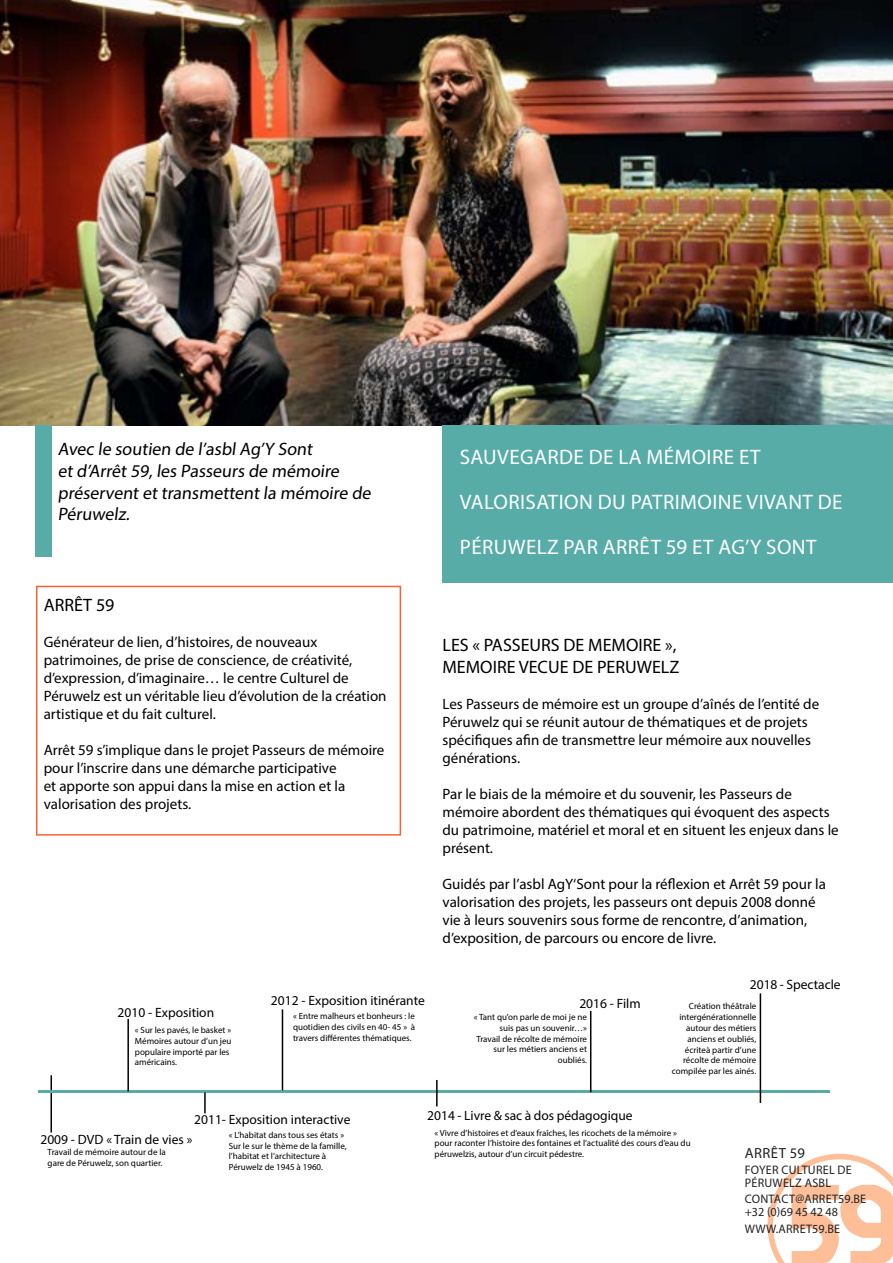
<style>
.page{position:relative;width:893px;height:1263px;background:#fff}
.page>*{position:absolute;margin:0;border:0;box-sizing:border-box;transform-origin:0 0}
.t1{font:21px/45px "Myriad Pro";letter-spacing:.02em;color:#fff}
.t2{font:18px/21.6px "Myriad Pro";letter-spacing:-.15em;color:#000}
.t3{font:18px "Myriad Pro";letter-spacing:-.01em;color:#000}
.t4{font:15px/18px "Myriad Pro";color:#000}
.t5{font:14.7px "Myriad Pro";letter-spacing:.03em;color:#222223}
.t6{font:13.5px "Myriad Pro";color:#000}
.t7{font:12.3px/12.3px "Myriad Pro";letter-spacing:.02em;color:#222223}
.t8{font:9px/10.8px "Myriad Pro";color:#000}
</style>
<div class="page">
<img style="left:0;top:0;width:893px;height:425px">
<div style="left:35px;top:425px;width:17px;height:132px;background:#57aca8"></div>
<div style="left:442px;top:425px;width:451px;height:158px;background:#57aca8"></div>
<svg style="left:767px;top:1154px;width:126px;height:109px"></svg>
<hr style="left:51px;top:1075px;width:1px;height:57px;background:#000">
<hr style="left:39px;top:1090px;width:791px;height:3px;background:#57aca8">
<hr style="left:127px;top:1019px;width:2px;height:72px;background:#000">
<hr style="left:204px;top:1092px;width:2px;height:21px;background:#000">
<hr style="left:590px;top:1011px;width:1px;height:81px;background:#000">
<hr style="left:436px;top:1080px;width:2px;height:26px;background:#000">
<hr style="left:282px;top:1009px;width:1px;height:81px;background:#000">
<div style="left:36px;top:586px;width:365px;height:250px;border:2px solid #fd6131"></div>
<hr style="left:760px;top:993px;width:1px;height:110px;background:#000">
<p class="t2" style="left:58px;top:438px;width:317px">Avec le soutien de l’asbl Ag’Y Sont<br>et d’Arrêt 59, les Passeurs de mémoire préservent et transmettent la mémoire de<br>Péruwelz.</p>
<p class="t3" style="left:44px;top:594px;width:11px">ARRÊT</p>
<p class="t3" style="left:96px;top:594px;width:20px">59</p>
<p class="t4" style="left:44px;top:633px;width:344px">Générateur de lien, d’histoires, de nouveaux patrimoines, de prise de conscience, de créativité, d’expression, d’imaginaire… le centre Culturel de Péruwelz est un véritable lieu d’évolution de la création artistique et du fait culturel.</p>
<p class="t4" style="left:44px;top:741px;width:342px">Arrêt 59 s’implique dans le projet Passeurs de mémoire pour l’inscrire dans une démarche participative<br>et apporte son appui dans la mise en action et la valorisation des projets.</p>
<p class="t6" style="left:118px;top:1005px;width:98px">2010 - Exposition</p>
<p class="t8" style="left:135px;top:1024px;width:98px">« Sur les pavés, le basket »<br>Mémoires autour d’un jeu populaire importé par les américains.</p>
<p class="t6" style="left:271px;top:992px;width:155px">2012 - Exposition itinérante</p>
<p class="t8" style="left:293px;top:1011px;width:124px;text-align:justify">« Entre malheurs et bonheurs : le quotidien des civils en 40- 45 » à travers différentes thématiques.</p>
<h1 class="t1" style="left:460px;top:434px;width:384px">Sauvegarde de la mémoire et valorisation du patrimoine vivant de<br>Péruwelz par Arrêt 59 ET AG’Y SONT</h1>
<p class="t3" style="left:442px;top:634px;width:157px">LES « PASSEURS DE MEMOIRE</p>
<p class="t3" style="left:665px;top:634px;width:13px">»,</p>
<p class="t3" style="left:442px;top:655px;width:12px">MEMOIRE</p>
<p class="t3" style="left:519px;top:655px;width:11px">VECUE</p>
<p class="t3" style="left:572px;top:655px;width:36px">DE PERUWELZ</p>
<p class="t4" style="left:442px;top:694px;width:378px">Les Passeurs de mémoire est un groupe d’aînés de l’entité de Péruwelz qui se réunit autour de thématiques et de projets spécifiques afin de transmettre leur mémoire aux nouvelles générations.</p>
<p class="t4" style="left:442px;top:784px;width:398px">Par le biais de la mémoire et du souvenir, les Passeurs de mémoire abordent des thématiques qui évoquent des aspects du patrimoine, matériel et moral et en situent les enjeux dans le présent.</p>
<p class="t4" style="left:442px;top:874px;width:385px">Guidés par l’asbl AgY‘Sont pour la réflexion et Arrêt 59 pour la valorisation des projets, les passeurs ont depuis 2008 donné vie à leurs souvenirs sous forme de rencontre, d’animation, d’exposition, de parcours ou encore de livre.</p>
<p class="t6" style="left:579px;top:995px;width:63px">2016 - Film</p>
<p class="t8" style="left:474px;top:1011px;width:115px;text-align:right">« Tant qu’on parle de moi je ne suis pas un souvenir…»<br>Travail de récolte de mémoire sur les métiers anciens et oubliés.</p>
<p class="t6" style="left:750px;top:976px;width:92px">2018 - Spectacle</p>
<p class="t8" style="left:672px;top:1001px;width:86px;text-align:right">Création théâtrale intergénérationnelle autour des métiers anciens et oubliés, écriteà partir d’une récolte de mémoire compilée par les ainés.</p>
<p class="t6" style="left:194px;top:1111px;width:158px">2011- Exposition interactive</p>
<p class="t6" style="left:427px;top:1107px;width:207px">2014 - Livre &amp; sac à dos pédagogique</p>
<p class="t6" style="left:40px;top:1131px;width:47px">2009 - DVD</p>
<p class="t6" style="left:106px;top:1131px;width:87px">« Train de vies »</p>
<p class="t8" style="left:48px;top:1147px;width:120px">Travail de mémoire autour de la gare de Péruwelz, son quartier.</p>
<p class="t8" style="left:229px;top:1129px;width:119px">« L’habitat dans tous ses états »<br>Sur le sur le thème de la famille, l’habitat et l’architecture à<br>Péruwelz de 1945 à 1960.</p>
<p class="t8" style="left:435px;top:1127px;width:258px">« Vivre d’histoires et d’eaux fraîches, les ricochets de la mémoire » pour raconter l’histoire des fontaines et l’actualité des cours d’eau du péruwelzis, autour d’un circuit pédestre.</p>
<p class="t5" style="left:745px;top:1143px;width:62px">Arrêt 59</p>
<p class="t7" style="left:745px;top:1164px;width:109px">foyer culturel de péruwelz asbl</p>
<p class="t7" style="left:745px;top:1193px;width:123px">contact@arret59.be +32 (0)69 45 42 48</p>
<p class="t7" style="left:745px;top:1222px;width:97px">www.arret59.be</p>
</div>
